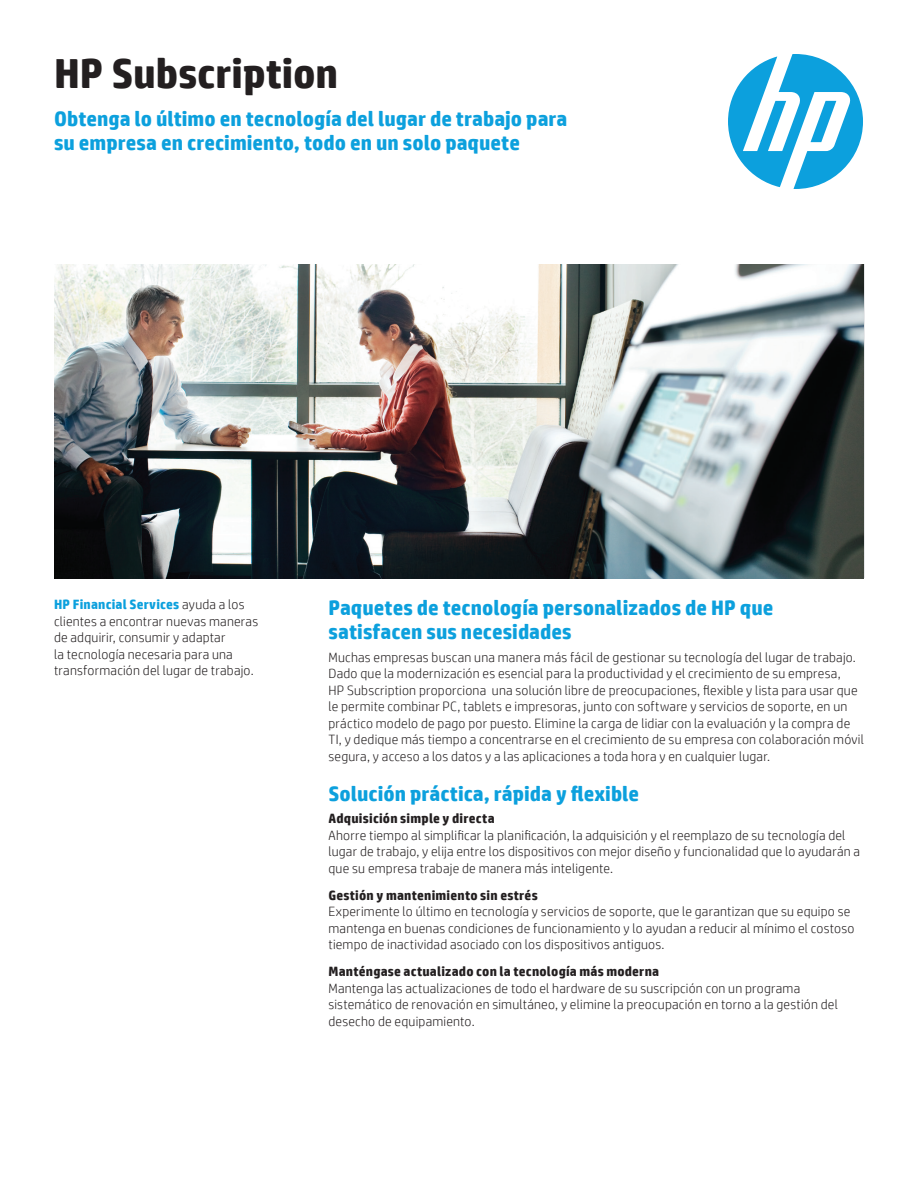
<style>
.page{position:relative;width:918px;height:1188px;background:#fff}
.page>*{position:absolute;margin:0;border:0;box-sizing:border-box;transform-origin:0 0}
.t1{font:700 42px "HP Simplified";color:#231f20}
.t2{font:700 21px/24px "HP Simplified";color:#0ca0dd}
.t3{font:300 13.5px/16.5px "HP Simplified";letter-spacing:.015em;color:#231f20}
.t4{font:700 13.5px "HP Simplified";letter-spacing:.015em;color:#231f20}
.s1{font-weight:700;color:#0ca0dd}
</style>
<div class="page">
<svg style="left:728px;top:54px;width:135px;height:135px"></svg>
<img style="left:54px;top:265px;width:810px;height:313px">
<h1 class="t1" style="left:54px;top:49px;width:286px">HP Subscription</h1>
<h2 class="t2" style="left:54px;top:106px;width:515px">Obtenga lo último en tecnología del lugar de trabajo para su empresa en crecimiento, todo en un solo paquete</h2>
<p class="t3" style="left:54px;top:596px;width:206px"><span class="s1">HP Financial Services</span> ayuda a los clientes a encontrar nuevas maneras de adquirir, consumir y adaptar<br>la tecnología necesaria para una transformación del lugar de trabajo.</p>
<h2 class="t2" style="left:328px;top:596px;width:446px">Paquetes de tecnología personalizados de HP que satisfacen sus necesidades</h2>
<p class="t3" style="left:328px;top:649px;width:537px">Muchas empresas buscan una manera más fácil de gestionar su tecnología del lugar de trabajo.<br>Dado que la modernización es esencial para la productividad y el crecimiento de su empresa,<br>HP Subscription proporciona una solución libre de preocupaciones, flexible y lista para usar que le permite combinar PC, tablets e impresoras, junto con software y servicios de soporte, en un práctico modelo de pago por puesto. Elimine la carga de lidiar con la evaluación y la compra de TI, y dedique más tiempo a concentrarse en el crecimiento de su empresa con colaboración móvil segura, y acceso a los datos y a las aplicaciones a toda hora y en cualquier lugar.</p>
<h2 class="t2" style="left:328px;top:781px;width:312px">Solución práctica, rápida y flexible</h2>
<p class="t4" style="left:328px;top:811px;width:168px">Adquisición simple y directa</p>
<p class="t3" style="left:328px;top:827px;width:533px">Ahorre tiempo al simplificar la planificación, la adquisición y el reemplazo de su tecnología del lugar de trabajo, y elija entre los dispositivos con mejor diseño y funcionalidad que lo ayudarán a que su empresa trabaje de manera más inteligente.</p>
<p class="t4" style="left:328px;top:887px;width:211px">Gestión y mantenimiento sin estrés</p>
<p class="t3" style="left:328px;top:903px;width:528px">Experimente lo último en tecnología y servicios de soporte, que le garantizan que su equipo se mantenga en buenas condiciones de funcionamiento y lo ayudan a reducir al mínimo el costoso tiempo de inactividad asociado con los dispositivos antiguos.</p>
<p class="t4" style="left:328px;top:964px;width:332px">Manténgase actualizado con la tecnología más moderna</p>
<p class="t3" style="left:328px;top:980px;width:511px">Mantenga las actualizaciones de todo el hardware de su suscripción con un programa sistemático de renovación en simultáneo, y elimine la preocupación en torno a la gestión del desecho de equipamiento.</p>
</div>
